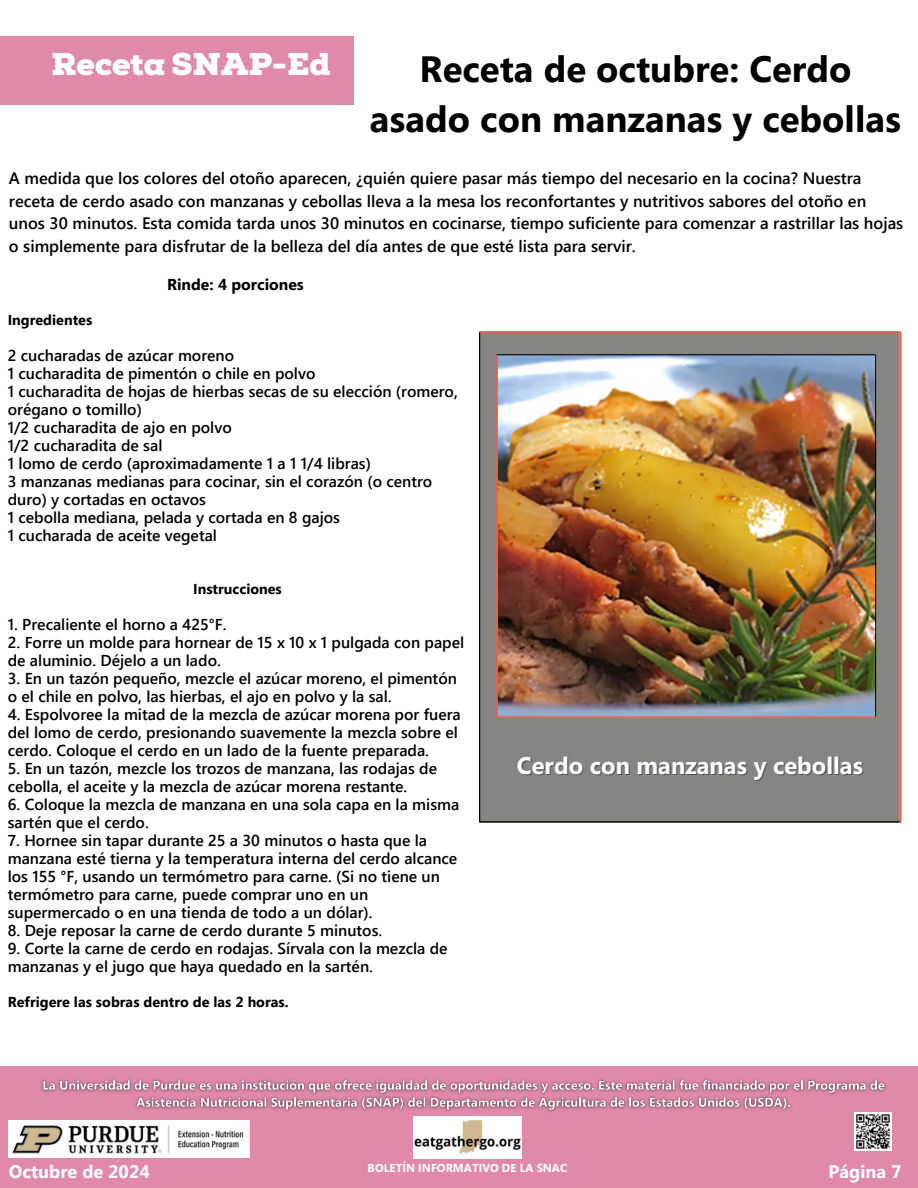
<style>
.page{position:relative;width:918px;height:1188px;background:#fff}
.page>*{position:absolute;margin:0;border:0;box-sizing:border-box;transform-origin:0 0}
.t1{font:700 36.6px/50.7px "Segoe UI";color:#000;text-align:center}
.t2{font:900 31.5px "Nexa Slab";color:#fff}
.t3{font:700 23.7px "Segoe UI";color:#fff}
.t4{font:700 18px "Segoe UI";color:#fff}
.t5{font:600 16.5px/22.5px "Segoe UI";color:#000}
.t6{font:600 15.75px/18px "Segoe UI";color:#000}
.t7{font:700 15.75px "Segoe UI";color:#000}
.t8{font:700 14.4px "Segoe UI";color:#000}
.t9{font:700 11.55px "Segoe UI";color:#fff}
</style>
<div class="page">
<div style="left:0;top:36px;width:354px;height:68px;background:#e089aa"></div>
<div style="left:0;top:1066px;width:918px;height:122px;background:#e089aa"></div>
<img style="left:9px;top:1120px;width:241px;height:37px">
<img style="left:855px;top:1118px;width:37px;height:32px">
<img style="left:413px;top:1118px;width:108px;height:40px">
<img style="left:479px;top:331px;width:423px;height:491px">
<img style="left:41px;top:1079px;width:851px;height:39px">
<p class="t2" style="left:52px;top:46px;width:281px">Receta SNAP-Ed</p>
<h6 class="t1" style="left:370px;top:42px;width:533px">Receta de octubre: Cerdo asado con manzanas y cebollas</h6>
<p class="t5" style="left:9px;top:166px;width:896px">A medida que los colores del otoño aparecen, ¿quién quiere pasar más tiempo del necesario en la cocina? Nuestra receta de cerdo asado con manzanas y cebollas lleva a la mesa los reconfortantes y nutritivos sabores del otoño en unos 30 minutos. Esta comida tarda unos 30 minutos en cocinarse, tiempo suficiente para comenzar a rastrillar las hojas o simplemente para disfrutar de la belleza del día antes de que esté lista para servir.</p>
<h5 class="t7" style="left:167px;top:273px;width:138px">Rinde: 4 porciones</h5>
<h5 class="t8" style="left:8px;top:309px;width:86px">Ingredientes</h5>
<h5 class="t6" style="left:8px;top:345px;width:452px">2 cucharadas de azúcar moreno<br>1 cucharadita de pimentón o chile en polvo<br>1 cucharadita de hojas de hierbas secas de su elección (romero, orégano o tomillo)<br>1/2 cucharadita de ajo en polvo<br>1/2 cucharadita de sal<br>1 lomo de cerdo (aproximadamente 1 a 1 1/4 libras)<br>3 manzanas medianas para cocinar, sin el corazón (o centro duro) y cortadas en octavos<br>1 cebolla mediana, pelada y cortada en 8 gajos<br>1 cucharada de aceite vegetal</h5>
<h5 class="t8" style="left:193px;top:578px;width:90px">Instrucciones</h5>
<h5 class="t6" style="left:8px;top:614px;width:220px">1. Precaliente el horno a 425°F.</h5>
<h5 class="t6" style="left:8px;top:632px;width:458px">2. Forre un molde para hornear de 15 x 10 x 1 pulgada con papel de aluminio. Déjelo a un lado.</h5>
<h5 class="t6" style="left:8px;top:668px;width:451px">3. En un tazón pequeño, mezcle el azúcar moreno, el pimentón o el chile en polvo, las hierbas, el ajo en polvo y la sal.</h5>
<h5 class="t6" style="left:8px;top:704px;width:455px">4. Espolvoree la mitad de la mezcla de azúcar morena por fuera del lomo de cerdo, presionando suavemente la mezcla sobre el cerdo. Coloque el cerdo en un lado de la fuente preparada.</h5>
<h5 class="t6" style="left:8px;top:758px;width:431px">5. En un tazón, mezcle los trozos de manzana, las rodajas de cebolla, el aceite y la mezcla de azúcar morena restante.</h5>
<h5 class="t6" style="left:8px;top:794px;width:453px">6. Coloque la mezcla de manzana en una sola capa en la misma sartén que el cerdo.</h5>
<h5 class="t6" style="left:8px;top:830px;width:451px">7. Hornee sin tapar durante 25 a 30 minutos o hasta que la manzana esté tierna y la temperatura interna del cerdo alcance los 155 °F, usando un termómetro para carne. (Si no tiene un termómetro para carne, puede comprar uno en un supermercado o en una tienda de todo a un dólar).</h5>
<h5 class="t6" style="left:8px;top:920px;width:376px">8. Deje reposar la carne de cerdo durante 5 minutos.</h5>
<h5 class="t6" style="left:8px;top:938px;width:441px">9. Corte la carne de cerdo en rodajas. Sírvala con la mezcla de manzanas y el jugo que haya quedado en la sartén.</h5>
<h5 class="t8" style="left:8px;top:991px;width:282px">Refrigere las sobras dentro de las 2 horas.</h5>
<h4 class="t3" style="left:517px;top:748px;width:348px">Cerdo con manzanas y cebollas</h4>
<p class="t4" style="left:9px;top:1159px;width:142px">Octubre de 2024</p>
<p class="t9" style="left:368px;top:1160px;width:201px">BOLETÍN INFORMATIVO DE LA SNAC</p>
<h4 class="t4" style="left:828px;top:1159px;width:75px">Página 7</h4>
</div>
